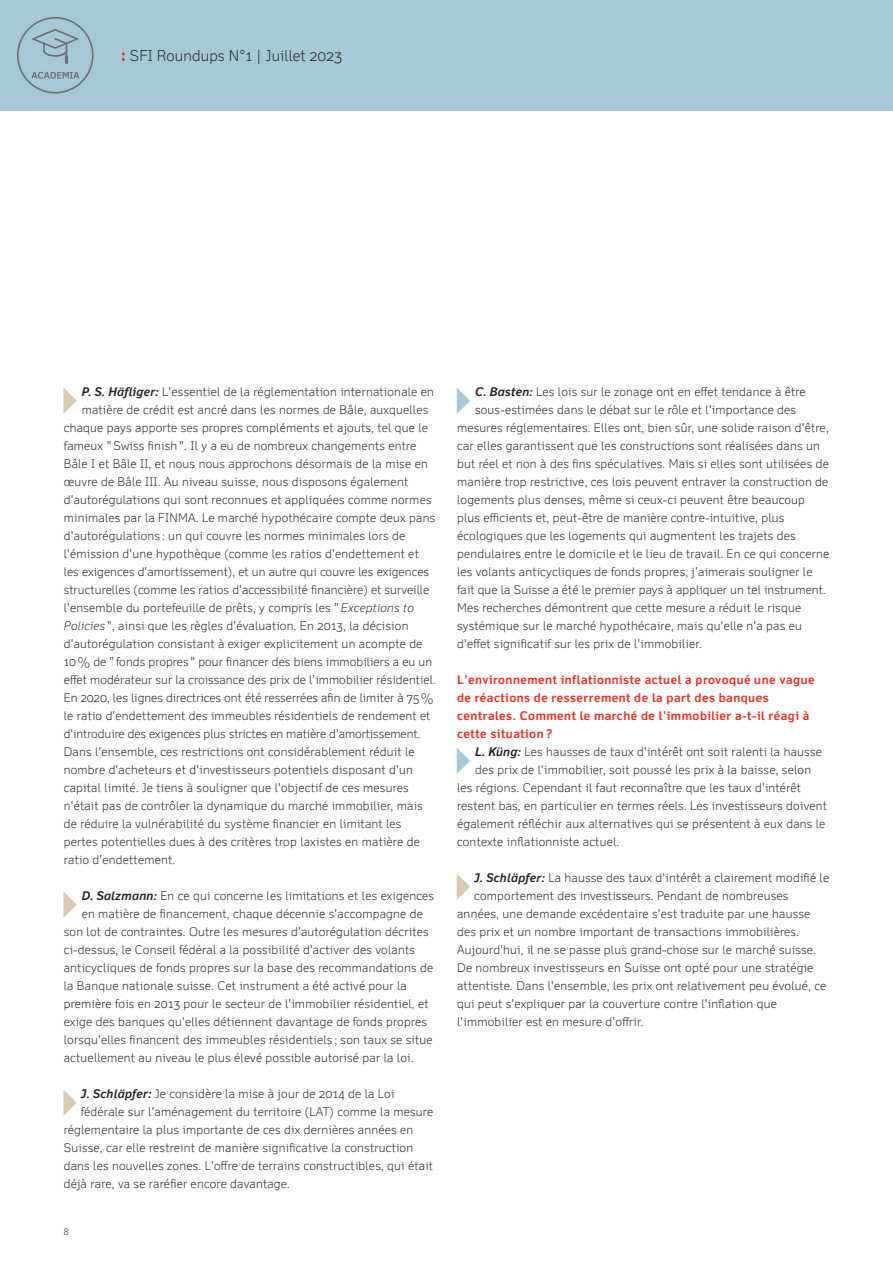
<style>
.page{position:relative;width:893px;height:1263px;background:#fff}
.page>*{position:absolute;margin:0;border:0;box-sizing:border-box;transform-origin:0 0}
.t1{font:300 15px "Felbridge Pro";letter-spacing:.01em;color:#231f20}
.Copy{font:300 12px "Felbridge Pro";letter-spacing:.02em;color:#231f20}
.Subtitle_ohne_absatz{font:700 12px/18px "Felbridge Pro";letter-spacing:.04em;color:#ee2e22}
.Copy-2{font:300 12px "Felbridge Pro";color:#231f20}
.t2{font:300 9px "Felbridge Pro";color:#231f20}
.s1{font-family:"New Baskerville Std";font-weight:400;font-size:16.5px;color:#ee2e22}
.s2{font-weight:700;font-style:italic}
.s3{font-style:italic}
</style>
<div class="page">
<div style="left:0;top:0;width:893px;height:111px;background:#a5c9d7"></div>
<svg style="left:17px;top:17px;width:77px;height:77px"></svg>
<p class="t1" style="left:121px;top:47px;width:223px"><span class="s1">:</span> SFI Roundups N°1 | Juillet 2023</p>
<p class="Copy" style="left:82px;top:384px;width:354px"><span class="s2">P. S. Häfliger:</span> L'essentiel de la réglementation internationale en</p>
<p class="Copy" style="left:82px;top:402px;width:348px">matière de crédit est ancré dans les normes de Bâle, auxquelles</p>
<p class="Copy" style="left:64px;top:420px;width:366px">chaque pays apporte ses propres compléments et ajouts, tel que le</p>
<p class="Copy" style="left:64px;top:438px;width:354px">fameux " Swiss finish ". Il y a eu de nombreux changements entre</p>
<p class="Copy" style="left:64px;top:456px;width:366px">Bâle I et Bâle II, et nous nous approchons désormais de la mise en</p>
<p class="Copy" style="left:64px;top:474px;width:346px">œuvre de Bâle III. Au niveau suisse, nous disposons également</p>
<p class="Copy" style="left:64px;top:492px;width:369px">d'autorégulations qui sont reconnues et appliquées comme normes</p>
<p class="Copy" style="left:64px;top:510px;width:373px">minimales par la FINMA. Le marché hypothécaire compte deux pans</p>
<p class="Copy" style="left:64px;top:528px;width:343px">d'autorégulations : un qui couvre les normes minimales lors de</p>
<p class="Copy" style="left:64px;top:546px;width:357px">l'émission d'une hypothèque (comme les ratios d'endettement et</p>
<p class="Copy" style="left:64px;top:564px;width:367px">les exigences d'amortissement), et un autre qui couvre les exigences</p>
<p class="Copy" style="left:64px;top:582px;width:367px">structurelles (comme les ratios d'accessibilité financière) et surveille</p>
<p class="Copy" style="left:64px;top:600px;width:352px">l'ensemble du portefeuille de prêts, y compris les " <span class="s3">Exceptions to</span></p>
<p class="Copy" style="left:64px;top:618px;width:346px"><span class="s3">Policies</span> ", ainsi que les règles d'évaluation. En 2013, la décision</p>
<p class="Copy" style="left:64px;top:636px;width:360px">d'autorégulation consistant à exiger explicitement un acompte de</p>
<p class="Copy" style="left:64px;top:654px;width:370px">10% de "fonds propres " pour financer des biens immobiliers a eu un</p>
<p class="Copy" style="left:64px;top:672px;width:374px">effet modérateur sur la croissance des prix de l'immobilier résidentiel.</p>
<p class="Copy" style="left:64px;top:690px;width:371px">En 2020, les lignes directrices ont été resserrées afin de limiter à 75%</p>
<p class="Copy" style="left:64px;top:708px;width:368px">le ratio d'endettement des immeubles résidentiels de rendement et</p>
<p class="Copy-2" style="left:64px;top:726px;width:358px">d'introduire des exigences plus strictes en matière d'amortissement.</p>
<p class="Copy" style="left:64px;top:744px;width:352px">Dans l'ensemble, ces restrictions ont considérablement réduit le</p>
<p class="Copy" style="left:64px;top:762px;width:351px">nombre d'acheteurs et d'investisseurs potentiels disposant d'un</p>
<p class="Copy" style="left:64px;top:780px;width:346px">capital limité. Je tiens à souligner que l'objectif de ces mesures</p>
<p class="Copy" style="left:64px;top:798px;width:360px">n'était pas de contrôler la dynamique du marché immobilier, mais</p>
<p class="Copy" style="left:64px;top:816px;width:339px">de réduire la vulnérabilité du système financier en limitant les</p>
<p class="Copy" style="left:64px;top:834px;width:358px">pertes potentielles dues à des critères trop laxistes en matière de</p>
<p class="Copy" style="left:64px;top:852px;width:113px">ratio d'endettement.</p>
<p class="Copy" style="left:82px;top:888px;width:354px"><span class="s2">D. Salzmann:</span> En ce qui concerne les limitations et les exigences</p>
<p class="Copy" style="left:82px;top:906px;width:343px">en matière de financement, chaque décennie s'accompagne de</p>
<p class="Copy" style="left:64px;top:924px;width:366px">son lot de contraintes. Outre les mesures d'autorégulation décrites</p>
<p class="Copy" style="left:64px;top:942px;width:353px">ci-dessus, le Conseil fédéral a la possibilité d'activer des volants</p>
<p class="Copy" style="left:64px;top:960px;width:371px">anticycliques de fonds propres sur la base des recommandations de</p>
<p class="Copy" style="left:64px;top:978px;width:344px">la Banque nationale suisse. Cet instrument a été activé pour la</p>
<p class="Copy" style="left:64px;top:996px;width:366px">première fois en 2013 pour le secteur de l'immobilier résidentiel, et</p>
<p class="Copy" style="left:64px;top:1014px;width:365px">exige des banques qu'elles détiennent davantage de fonds propres</p>
<p class="Copy" style="left:64px;top:1032px;width:370px">lorsqu'elles financent des immeubles résidentiels ; son taux se situe</p>
<p class="Copy" style="left:64px;top:1050px;width:351px">actuellement au niveau le plus élevé possible autorisé par la loi.</p>
<p class="Copy" style="left:81px;top:1086px;width:315px"><span class="s2">J. Schläpfer:</span> Je considère la mise à jour de 2014 de la Loi</p>
<p class="Copy" style="left:81px;top:1104px;width:354px">fédérale sur l'aménagement du territoire (LAT) comme la mesure</p>
<p class="Copy" style="left:64px;top:1122px;width:351px">réglementaire la plus importante de ces dix dernières années en</p>
<p class="Copy" style="left:64px;top:1140px;width:351px">Suisse, car elle restreint de manière significative la construction</p>
<p class="Copy" style="left:64px;top:1158px;width:371px">dans les nouvelles zones. L'offre de terrains constructibles, qui était</p>
<p class="Copy" style="left:64px;top:1176px;width:228px">déjà rare, va se raréfier encore davantage.</p>
<p class="t2" style="left:64px;top:1226px;width:7px">8</p>
<p class="Copy" style="left:475px;top:384px;width:332px"><span class="s2">C. Basten:</span> Les lois sur le zonage ont en effet tendance à être</p>
<p class="Copy" style="left:475px;top:402px;width:323px">sous-estimées dans le débat sur le rôle et l'importance des</p>
<p class="Copy" style="left:457px;top:420px;width:373px">mesures réglementaires. Elles ont, bien sûr, une solide raison d'être,</p>
<p class="Copy" style="left:457px;top:438px;width:364px">car elles garantissent que les constructions sont réalisées dans un</p>
<p class="Copy" style="left:457px;top:456px;width:373px">but réel et non à des fins spéculatives. Mais si elles sont utilisées de</p>
<p class="Copy" style="left:457px;top:474px;width:373px">manière trop restrictive, ces lois peuvent entraver la construction de</p>
<p class="Copy" style="left:457px;top:492px;width:349px">logements plus denses, même si ceux-ci peuvent être beaucoup</p>
<p class="Copy" style="left:457px;top:510px;width:329px">plus efficients et, peut-être de manière contre-intuitive, plus</p>
<p class="Copy" style="left:457px;top:528px;width:340px">écologiques que les logements qui augmentent les trajets des</p>
<p class="Copy" style="left:457px;top:546px;width:374px">pendulaires entre le domicile et le lieu de travail. En ce qui concerne</p>
<p class="Copy" style="left:457px;top:564px;width:357px">les volants anticycliques de fonds propres, j'aimerais souligner le</p>
<p class="Copy" style="left:457px;top:582px;width:370px">fait que la Suisse a été le premier pays à appliquer un tel instrument.</p>
<p class="Copy" style="left:457px;top:600px;width:346px">Mes recherches démontrent que cette mesure a réduit le risque</p>
<p class="Copy" style="left:457px;top:618px;width:346px">systémique sur le marché hypothécaire, mais qu'elle n'a pas eu</p>
<p class="Copy" style="left:457px;top:636px;width:246px">d'effet significatif sur les prix de l'immobilier.</p>
<p class="Subtitle_ohne_absatz" style="left:457px;top:670px;width:359px">L'environnement inflationniste actuel a provoqué une vague de réactions de resserrement de la part des banques centrales. Comment le marché de l'immobilier a-t-il réagi à cette situation ?</p>
<p class="Copy" style="left:475px;top:744px;width:348px"><span class="s2">L. Küng:</span> Les hausses de taux d'intérêt ont soit ralenti la hausse</p>
<p class="Copy" style="left:475px;top:762px;width:338px">des prix de l'immobilier, soit poussé les prix à la baisse, selon</p>
<p class="Copy" style="left:457px;top:780px;width:345px">les régions. Cependant il faut reconnaître que les taux d'intérêt</p>
<p class="Copy" style="left:457px;top:798px;width:371px">restent bas, en particulier en termes réels. Les investisseurs doivent</p>
<p class="Copy" style="left:457px;top:816px;width:370px">également réfléchir aux alternatives qui se présentent à eux dans le</p>
<p class="Copy" style="left:457px;top:834px;width:164px">contexte inflationniste actuel.</p>
<p class="Copy" style="left:474px;top:870px;width:356px"><span class="s2">J. Schläpfer:</span> La hausse des taux d'intérêt a clairement modifié le</p>
<p class="Copy" style="left:474px;top:888px;width:316px">comportement des investisseurs. Pendant de nombreuses</p>
<p class="Copy" style="left:457px;top:906px;width:355px">années, une demande excédentaire s'est traduite par une hausse</p>
<p class="Copy" style="left:457px;top:924px;width:343px">des prix et un nombre important de transactions immobilières.</p>
<p class="Copy" style="left:457px;top:942px;width:360px">Aujourd'hui, il ne se passe plus grand-chose sur le marché suisse.</p>
<p class="Copy" style="left:457px;top:960px;width:358px">De nombreux investisseurs en Suisse ont opté pour une stratégie</p>
<p class="Copy" style="left:457px;top:978px;width:371px">attentiste. Dans l'ensemble, les prix ont relativement peu évolué, ce</p>
<p class="Copy" style="left:457px;top:996px;width:321px">qui peut s'expliquer par la couverture contre l'inflation que</p>
<p class="Copy" style="left:457px;top:1014px;width:188px">l'immobilier est en mesure d'offrir.</p>
</div>
